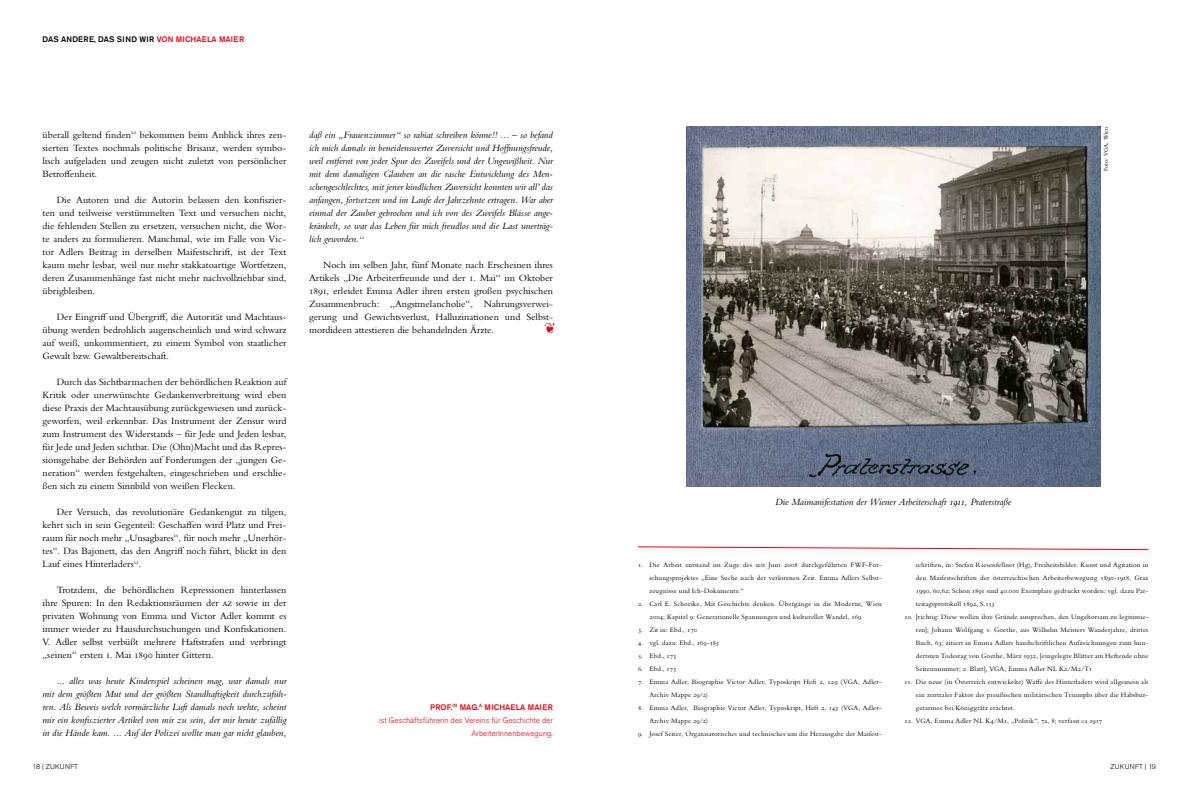
<style>
.page{position:relative;width:1191px;height:794px;background:#fff}
.page>*{position:absolute;margin:0;border:0;box-sizing:border-box;transform-origin:0 0}
.t1{font:10px/13px "Bembo MT Pro";color:#000;text-align:justify}
.t2{font:italic 10px/13px "Bembo MT Pro";color:#000;text-align:justify}
.t3{font:300 8px/13px "Akzidenz Grotesk Pro";color:#e30613;text-align:right}
.t4{font:500 8px "Akzidenz Grotesk Pro";letter-spacing:.01em;color:#000}
.t5{font:7px/13px "Bembo MT Pro";letter-spacing:.025em;color:#000;text-align:justify}
.t6{font:300 7px "Akzidenz Grotesk Pro";letter-spacing:.04em;color:#000}
.t7{font:6px "Bembo MT Pro";color:#000}
.s1{color:#e30613}
.s2{font-style:normal}
.s3{font-weight:500}
</style>
<div class="page">
<img style="left:686px;top:127px;width:414px;height:359px">
<svg style="left:545px;top:323px;width:9px;height:10px"></svg>
<div style="left:637px;top:545px;width:520px;height:14px;background:#fbfbfb"></div>
<svg style="left:638px;top:546px;width:511px;height:4px"></svg>
<p class="t4" style="left:43px;top:34px;width:203px">DAS ANDERE, DAS SIND WIR <span class="s1">VON MICHAELA MAIER</span></p>
<p class="t1" style="left:43px;top:128px;width:245px">überall geltend finden<sup>10</sup> bekommen beim Anblick ihres zen&shy;sierten Textes nochmals politische Brisanz, werden symbo&shy;lisch aufgeladen und zeugen nicht zuletzt von persönlicher Betroffenheit.</p>
<p class="t1" style="left:43px;top:193px;width:245px;text-indent:14px">Die Autoren und die Autorin belassen den konfiszier&shy;ten und teilweise verstümmelten Text und versuchen nicht, die fehlenden Stellen zu ersetzen, versuchen nicht, die Wor&shy;te anders zu formulieren. Manchmal, wie im Falle von Vic&shy;tor Adlers Beitrag in derselben Maifestschrift, ist der Text kaum mehr lesbar, weil nur mehr stakkatoartige Wortfetzen, deren Zusammenhänge fast nicht mehr nachvollziehbar sind, übrigbleiben.</p>
<p class="t1" style="left:43px;top:310px;width:245px;text-indent:14px">Der Eingriff und Übergriff, die Autorität und Machtaus&shy;übung werden bedrohlich augenscheinlich und wird schwarz auf weiß, unkommentiert, zu einem Symbol von staatlicher Gewalt bzw. Gewaltbereitschaft.</p>
<p class="t1" style="left:43px;top:375px;width:245px;text-indent:14px">Durch das Sichtbarmachen der behördlichen Reaktion auf Kritik oder unerwünschte Gedankenverbreitung wird eben diese Praxis der Machtausübung zurückgewiesen und zurück&shy;geworfen, weil erkennbar. Das Instrument der Zensur wird zum Instrument des Widerstands – für Jede und Jeden lesbar, für Jede und Jeden sichtbar. Die (Ohn)Macht und das Repres&shy;sionsgehabe der Behörden auf Forderungen der „jungen Ge&shy;neration“ werden festgehalten, eingeschrieben und erschlie&shy;ßen sich zu einem Sinnbild von weißen Flecken.</p>
<p class="t1" style="left:43px;top:505px;width:245px;text-indent:14px">Der Versuch, das revolutionäre Gedankengut zu tilgen, kehrt sich in sein Gegenteil: Geschaffen wird Platz und Frei&shy;raum für noch mehr „Unsagbares“, für noch mehr „Unerhör&shy;tes“. Das Bajonett, das den Angriff noch führt, blickt in den Lauf eines Hinterladers<sup>11</sup>.</p>
<p class="t1" style="left:43px;top:583px;width:245px;text-indent:14px">Trotzdem, die behördlichen Repressionen hinterlassen ihre Spuren: In den Redaktionsräumen der AZ sowie in der privaten Wohnung von Emma und Victor Adler kommt es immer wieder zu Hausdurchsuchungen und Konfiskationen.<br>V. Adler selbst verbüßt mehrere Haftstrafen und verbringt „seinen“ ersten 1. Mai 1890 hinter Gittern.</p>
<p class="t2" style="left:43px;top:674px;width:245px;text-indent:14px"><span class="s2">..</span>. alles was heute Kinderspiel scheinen mag, war damals nur mit dem größten Mut und der größten Standhaftigkeit durchzufüh&shy;ren. Als Beweis welch vormärzliche Luft damals noch wehte, scheint mir ein konfiszierter Artikel von mir zu sein, der mir heute zufällig in die Hände kam. ... Auf der Polizei wollte man gar nicht glauben,</p>
<p class="t2" style="left:309px;top:128px;width:245px">daß ein „Frauenzimmer“ so rabiat schreiben könne!! ... – so befand ich mich damals in beneidenswerter Zuversicht und Hoffnungsfreude, weil entfernt von jeder Spur des Zweifels und der Ungewißheit. Nur mit dem damaligen Glauben an die rasche Entwicklung des Men&shy;schengeschlechtes, mit jener kindlichen Zuversicht konnten wir all’ das anfangen, fortsetzen und im Laufe der Jahrzehnte ertragen. War aber einmal der Zauber gebrochen und ich von des Zweifels Blässe ange&shy;kränkelt, so war das Leben für mich freudlos und die Last unerträg&shy;lich geworden.<sup>12</sup></p>
<p class="t1" style="left:309px;top:258px;width:245px;text-indent:14px">Noch im selben Jahr, fünf Monate nach Erscheinen ihres Artikels „Die Arbeiterfreunde und der 1. Mai“ im Oktober 1891, erleidet Emma Adler ihren ersten großen psychischen Zusammenbruch: „Angstmelancholie“, Nahrungsverwei&shy;gerung und Gewichtsverlust, Halluzinationen und Selbst&shy;mordideen attestieren die behandelnden Ärzte.</p>
<p class="t3" style="left:379px;top:700px;width:175px"><span class="s3">PROF.</span><sup>IN</sup> <span class="s3">MAG.</span><sup>A</sup> <span class="s3">MICHAELA MAIER<br></span>ist Geschäftsführerin des Vereins für Geschichte der<br>ArbeiterInnenbewegung.</p>
<p class="t7" style="left:1102px;top:171px;width:46px;rotate:-90deg">Foto: VGA, Wien</p>
<p class="t2" style="left:775px;top:495px;width:238px">Die Maimanifestation der Wiener Arbeiterschaft 1911, Praterstraße</p>
<p class="t5" style="left:649px;top:558px;width:234px;text-indent:-11px">1. Die Arbeit entstand im Zuge des seit Juni 2008 durchgeführten FWF-For&shy;schungsprojektes „Eine Suche nach der verlorenen Zeit. Emma Adlers Selbst&shy;zeugnisse und Ich-Dokumente.“</p>
<p class="t5" style="left:649px;top:597px;width:234px;text-indent:-11px">2. Carl E. Schorske, Mit Geschichte denken. Übergänge in die Moderne, Wien<br>2004; Kapitel 9: Generationelle Spannungen und kultureller Wandel, 169</p>
<p class="t5" style="left:638px;top:623px;width:61px">3. Zit in: Ebd., 170</p>
<p class="t5" style="left:638px;top:636px;width:83px">4. vgl. dazu: Ebd., 169-185</p>
<p class="t5" style="left:638px;top:649px;width:40px">5. Ebd., 173</p>
<p class="t5" style="left:638px;top:662px;width:40px">6. Ebd., 173</p>
<p class="t5" style="left:649px;top:675px;width:234px;text-indent:-11px">7. Emma Adler, Biographie Victor Adler, Typoskript Heft 2, 129 (VGA, Adler-<br>Archiv Mappe 29/2)</p>
<p class="t5" style="left:649px;top:701px;width:234px;text-indent:-11px">8. Emma Adler, Biographie Victor Adler, Typoskript, Heft 2, 143 (VGA, Adler-<br>Archiv Mappe 29/2)</p>
<p class="t5" style="left:638px;top:727px;width:245px">9. Josef Seiter, Organisatorisches und technisches um die Herausgabe der Maifest-</p>
<p class="t5" style="left:916px;top:558px;width:234px">schriften, in: Stefan Riesenfellner (Hg), Freiheitsbilder. Kunst und Agitation in den Maifestschriften der österreichischen Arbeiterbewegung 1890-1918, Graz 1990, 60,62; Schon 1891 sind 40.000 Exemplare gedruckt worden; vgl. dazu Par&shy;teitagsprotokoll 1892, S.153</p>
<p class="t5" style="left:916px;top:610px;width:234px;text-indent:-11px">10. [richtig: Diese wollen ihre Gründe aussprechen, den Ungehorsam zu legitimie&shy;ren]; Johann Wolfgang v. Goethe, aus Wilhelm Meisters Wanderjahre, drittes Buch, 63; zitiert in Emma Adlers handschriftlichen Aufzeichnungen zum hun&shy;dertsten Todestag von Goethe, März 1932, [eingelegte Blätter am Heftende ohne Seitennummer; 2. Blatt], VGA, Emma Adler NL K2/M2/T1</p>
<p class="t5" style="left:916px;top:675px;width:234px;text-indent:-11px">11. Die neue (in Österreich entwickelte) Waffe des Hinterladers wird allgemein als ein zentraler Faktor des preußischen militärischen Triumphs über die Habsbur&shy;gerarmee bei Königgrätz erachtet.</p>
<p class="t5" style="left:904px;top:714px;width:199px">12. VGA, Emma Adler NL K4/M1, „Politik“, 7a, 8; verfasst ca 1917</p>
<p class="t6" style="left:33px;top:761px;width:47px">18 | ZUKUNFT</p>
<p class="t6" style="left:1110px;top:761px;width:47px">ZUKUNFT | 19</p>
</div>
